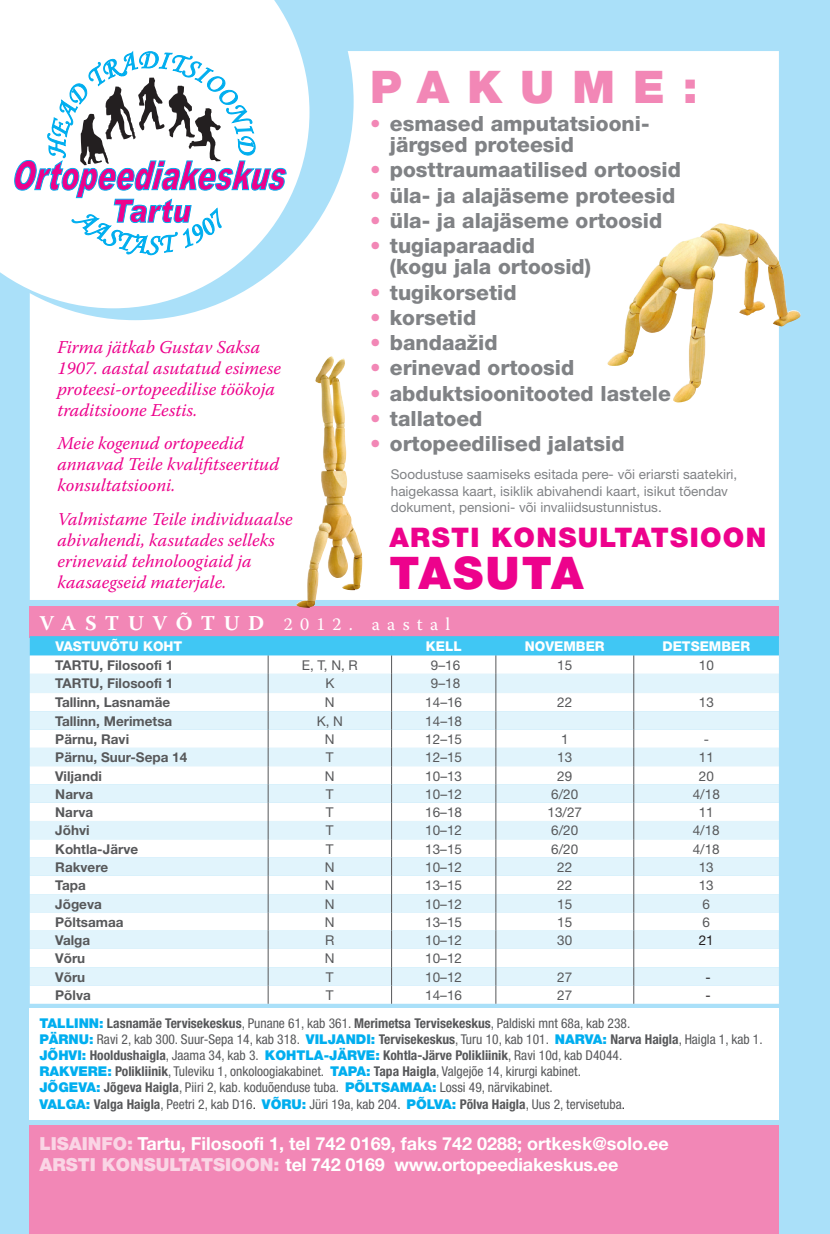
<style>
.page{position:relative;width:830px;height:1234px;background:#fff}
.page>*{position:absolute;margin:0;border:0;box-sizing:border-box;transform-origin:0 0}
.t1{font:900 45px "Helvetica Neue";letter-spacing:.4em;color:#f287b6}
.t2{font:900 45px "Helvetica Neue";letter-spacing:.05em;color:#ed028c}
.t3{font:900 27px "Helvetica Neue";letter-spacing:.05em;color:#ed028c}
.t4{font:800 21px/21px "Helvetica Neue";color:#808285}
.t5{font:italic 18px/21px "Warnock Pro";color:#ed028c}
.t6{font:700 18px/21px "Helvetica Neue";color:#fff}
.t7{font:18px "Warnock Pro";letter-spacing:.4em;color:#fff}
.t8{font:condensed 13.5px/16.2px "Helvetica Neue";color:#57585a}
.t9{font:13.5px "Helvetica Neue";color:#57585a}
.t10{font:700 13.5px "Helvetica Neue";color:#57585a}
.t11{font:13.5px/16.2px "Helvetica Neue";color:#808285}
.t12{font:800 13.5px "Helvetica Neue CE";color:#fff}
.t13{font:13.5px "Helvetica Neue";color:#231f20}
.s1{color:#f287b6}
.s2{font-weight:700;font-size:21px}
.s3{font-weight:900;font-stretch:normal;color:#00aeef}
.s4{font-weight:700}
.s5{color:#231f20}
.s6{font-weight:900;color:#fad5e5}
</style>
<div class="page">
<div style="left:0;top:0;width:829px;height:1233px;background:#aae0f9"></div>
<div style="left:30px;top:51px;width:748px;height:549px;background:#fff"></div>
<div style="left:30px;top:606px;width:748px;height:32px;background:#f287b6"></div>
<svg style="left:30px;top:636px;width:748px;height:367px;background:#e6f6fc"></svg>
<svg style="left:29px;top:51px;width:324px;height:269px;fill:#fff"></svg>
<svg style="left:0;top:0;width:309px;height:308px;fill:#fff"></svg>
<svg style="left:14px;top:50px;width:272px;height:205px;background:#d5d8e8"></svg>
<img style="left:296px;top:356px;width:34px;height:249px">
<img style="left:607px;top:223px;width:113px;height:143px">
<div style="left:30px;top:1124px;width:748px;height:109px;background:#f287b6"></div>
<div style="left:30px;top:1008px;width:748px;height:111px;background:#fff"></div>
<h3 class="t5" style="left:57px;top:336px;width:225px">Firma jätkab Gustav Saksa<br>1907. aastal asutatud esimese proteesi-ortopeedilise töökoja traditsioone Eestis.</h3>
<h3 class="t5" style="left:57px;top:432px;width:223px">Meie kogenud ortopeedid annavad Teile kvalifitseeritud konsultatsiooni.</h3>
<h3 class="t5" style="left:57px;top:508px;width:236px">Valmistame Teile individuaalse abivahendi, kasutades selleks erinevaid tehnoloogiaid ja kaasaegseid materjale.</h3>
<h1 class="t1" style="left:370px;top:60px;width:329px">PAKUME:</h1>
<h3 class="t4" style="left:389px;top:113px;width:261px;text-indent:-20px"><span class="s1">•</span> esmased amputatsiooni&shy;järgsed proteesid</h3>
<h3 class="t4" style="left:370px;top:159px;width:312px"><span class="s1">•</span> posttraumaatilised ortoosid</h3>
<h3 class="t4" style="left:370px;top:185px;width:306px"><span class="s1">•</span> üla- ja alajäseme proteesid</h3>
<h3 class="t4" style="left:370px;top:210px;width:293px"><span class="s1">•</span> üla- ja alajäseme ortoosid</h3>
<h3 class="t4" style="left:389px;top:235px;width:203px;text-indent:-20px"><span class="s1">•</span> tugiaparaadid (kogu jala ortoosid)</h3>
<h3 class="t4" style="left:370px;top:281px;width:148px"><span class="s1">•</span> tugikorsetid</h3>
<h3 class="t4" style="left:370px;top:307px;width:107px"><span class="s1">•</span> korsetid</h3>
<h3 class="t4" style="left:370px;top:332px;width:129px"><span class="s1">•</span> bandaažid</h3>
<h3 class="t4" style="left:370px;top:357px;width:205px"><span class="s1">•</span> erinevad ortoosid</h3>
<h3 class="t4" style="left:370px;top:382px;width:302px"><span class="s1">•</span> abduktsioonitooted lastele</h3>
<h3 class="t4" style="left:370px;top:407px;width:114px"><span class="s1">•</span> tallatoed</h3>
<h3 class="t4" style="left:370px;top:433px;width:256px"><span class="s1">•</span> ortopeedilised jalatsid</h3>
<p class="t11" style="left:390px;top:466px;width:348px">Soodustuse saamiseks esitada pere- või eriarsti saatekiri, haigekassa kaart, isiklik abivahendi kaart, isikut tõendav dokument, pensioni- või invaliidsustunnistus.</p>
<h2 class="t3" style="left:389px;top:521px;width:378px">ARSTI KONSULTATSIOON</h2>
<h1 class="t2" style="left:389px;top:546px;width:195px">TASUTA</h1>
<h3 class="t7" style="left:39px;top:613px;width:412px"><span class="s2">VASTUVÕTUD</span> 2012. aastal</h3>
<p class="t12" style="left:55px;top:637px;width:128px">VASTUVÕTU KOHT</p>
<p class="t12" style="left:425px;top:637px;width:37px">KELL</p>
<p class="t12" style="left:524px;top:637px;width:81px">NOVEMBER</p>
<p class="t12" style="left:662px;top:637px;width:89px">DETSEMBER</p>
<p class="t10" style="left:55px;top:656px;width:119px">TARTU, Filosoofi 1</p>
<p class="t9" style="left:302px;top:657px;width:58px">E, T, N, R</p>
<p class="t9" style="left:430px;top:657px;width:31px">9–16</p>
<p class="t9" style="left:557px;top:657px;width:17px">15</p>
<p class="t9" style="left:698px;top:657px;width:17px">10</p>
<p class="t10" style="left:55px;top:675px;width:119px">TARTU, Filosoofi 1</p>
<p class="t9" style="left:325px;top:675px;width:11px">K</p>
<p class="t9" style="left:430px;top:675px;width:31px">9–18</p>
<p class="t10" style="left:55px;top:694px;width:116px">Tallinn, Lasnamäe</p>
<p class="t9" style="left:325px;top:694px;width:11px">N</p>
<p class="t9" style="left:425px;top:694px;width:38px">14–16</p>
<p class="t9" style="left:557px;top:694px;width:17px">22</p>
<p class="t9" style="left:698px;top:694px;width:17px">13</p>
<p class="t10" style="left:55px;top:712px;width:118px">Tallinn, Merimetsa</p>
<p class="t9" style="left:316px;top:712px;width:28px">K, N</p>
<p class="t9" style="left:425px;top:712px;width:38px">14–18</p>
<p class="t10" style="left:55px;top:730px;width:75px">Pärnu, Ravi</p>
<p class="t9" style="left:325px;top:731px;width:11px">N</p>
<p class="t9" style="left:425px;top:731px;width:38px">12–15</p>
<p class="t9" style="left:560px;top:731px;width:9px">1</p>
<p class="t9" style="left:703px;top:731px;width:7px">-</p>
<p class="t10" style="left:55px;top:749px;width:133px">Pärnu, Suur-Sepa 14</p>
<p class="t9" style="left:326px;top:749px;width:9px">T</p>
<p class="t9" style="left:425px;top:749px;width:38px">12–15</p>
<p class="t9" style="left:557px;top:749px;width:17px">13</p>
<p class="t9" style="left:698px;top:749px;width:17px">11</p>
<p class="t10" style="left:55px;top:767px;width:48px">Viljandi</p>
<p class="t9" style="left:325px;top:767px;width:11px">N</p>
<p class="t9" style="left:425px;top:767px;width:38px">10–13</p>
<p class="t9" style="left:557px;top:767px;width:17px">29</p>
<p class="t9" style="left:698px;top:767px;width:17px">20</p>
<p class="t10" style="left:55px;top:785px;width:39px">Narva</p>
<p class="t9" style="left:326px;top:785px;width:9px">T</p>
<p class="t9" style="left:425px;top:785px;width:38px">10–12</p>
<p class="t9" style="left:551px;top:785px;width:29px">6/20</p>
<p class="t9" style="left:692px;top:785px;width:29px">4/18</p>
<p class="t10" style="left:55px;top:803px;width:39px">Narva</p>
<p class="t9" style="left:326px;top:804px;width:9px">T</p>
<p class="t9" style="left:425px;top:804px;width:38px">16–18</p>
<p class="t9" style="left:547px;top:804px;width:36px">13/27</p>
<p class="t9" style="left:698px;top:804px;width:17px">11</p>
<p class="t10" style="left:55px;top:822px;width:36px">Jõhvi</p>
<p class="t9" style="left:326px;top:822px;width:9px">T</p>
<p class="t9" style="left:425px;top:822px;width:38px">10–12</p>
<p class="t9" style="left:551px;top:822px;width:29px">6/20</p>
<p class="t9" style="left:692px;top:822px;width:29px">4/18</p>
<p class="t10" style="left:55px;top:840px;width:84px">Kohtla-Järve</p>
<p class="t9" style="left:326px;top:840px;width:9px">T</p>
<p class="t9" style="left:425px;top:840px;width:38px">13–15</p>
<p class="t9" style="left:551px;top:840px;width:29px">6/20</p>
<p class="t9" style="left:692px;top:840px;width:29px">4/18</p>
<p class="t10" style="left:55px;top:858px;width:54px">Rakvere</p>
<p class="t9" style="left:325px;top:858px;width:11px">N</p>
<p class="t9" style="left:425px;top:858px;width:38px">10–12</p>
<p class="t9" style="left:557px;top:858px;width:17px">22</p>
<p class="t9" style="left:698px;top:858px;width:17px">13</p>
<p class="t10" style="left:55px;top:876px;width:32px">Tapa</p>
<p class="t9" style="left:325px;top:877px;width:11px">N</p>
<p class="t9" style="left:425px;top:877px;width:38px">13–15</p>
<p class="t9" style="left:557px;top:877px;width:17px">22</p>
<p class="t9" style="left:698px;top:877px;width:17px">13</p>
<p class="t10" style="left:55px;top:895px;width:48px">Jõgeva</p>
<p class="t9" style="left:325px;top:895px;width:11px">N</p>
<p class="t9" style="left:425px;top:895px;width:38px">10–12</p>
<p class="t9" style="left:557px;top:895px;width:17px">15</p>
<p class="t9" style="left:702px;top:895px;width:9px">6</p>
<p class="t10" style="left:55px;top:913px;width:70px">Põltsamaa</p>
<p class="t9" style="left:325px;top:913px;width:11px">N</p>
<p class="t9" style="left:425px;top:913px;width:38px">13–15</p>
<p class="t9" style="left:557px;top:913px;width:17px">15</p>
<p class="t9" style="left:702px;top:913px;width:9px">6</p>
<p class="t10" style="left:55px;top:931px;width:36px">Valga</p>
<p class="t9" style="left:325px;top:932px;width:11px">R</p>
<p class="t9" style="left:425px;top:932px;width:38px">10–12</p>
<p class="t9" style="left:557px;top:932px;width:17px">30</p>
<p class="t13" style="left:698px;top:932px;width:17px">21</p>
<p class="t10" style="left:55px;top:949px;width:32px">Võru</p>
<p class="t9" style="left:325px;top:950px;width:11px">N</p>
<p class="t9" style="left:425px;top:950px;width:38px">10–12</p>
<p class="t10" style="left:55px;top:968px;width:32px">Võru</p>
<p class="t9" style="left:326px;top:968px;width:9px">T</p>
<p class="t9" style="left:425px;top:968px;width:38px">10–12</p>
<p class="t9" style="left:557px;top:968px;width:17px">27</p>
<p class="t13" style="left:705px;top:968px;width:7px">-</p>
<p class="t10" style="left:55px;top:986px;width:37px">Põlva</p>
<p class="t9" style="left:326px;top:986px;width:9px">T</p>
<p class="t9" style="left:425px;top:986px;width:38px">14–16</p>
<p class="t9" style="left:557px;top:986px;width:17px">27</p>
<p class="t13" style="left:705px;top:986px;width:7px">-</p>
<p class="t8" style="left:39px;top:1014px;width:724px"><span class="s3">TALLINN:</span> <span class="s4">Lasnamäe Tervisekeskus</span>, Punane 61, kab 361. <span class="s4">Merimetsa Tervisekeskus</span>, Paldiski mnt 68a, kab 238.<br><span class="s3">PÄRNU:</span> Ravi 2, kab 300. Suur-Sepa 14, kab 318. <span class="s3">VILJANDI:</span> <span class="s4">Tervisekeskus</span>, Turu 10, kab 101. <span class="s3">NARVA:</span> <span class="s4">Narva Haigla</span>, Haigla 1, kab 1.<br><span class="s3">JÕHVI:</span> <span class="s4">Hooldushaigla</span>, Jaama 34, kab 3. <span class="s3">KOHTLA-JÄRVE:</span> <span class="s4">Kohtla-Järve Polikliinik</span>, Ravi 10d, kab D4044.<br><span class="s3">RAKVERE:</span> <span class="s4">Polikliinik</span>, Tuleviku 1, onkoloogiakabinet. <span class="s3">TAPA:</span> <span class="s4">Tapa Haigla</span>, Valgejõe 14, kirurgi kabinet.<br><span class="s3">JÕGEVA:</span> <span class="s4">Jõgeva Haigla</span>, Piiri 2, kab. koduõenduse tuba. <span class="s3">PÕLTSAMAA:</span> Lossi 49, närvikabinet.<br><span class="s3">VALGA:</span> <span class="s4">Valga Haigla</span>, Peetri 2, kab D16<span class="s5">.</span> <span class="s3">VÕRU:</span> Jüri 19a, kab 204. <span class="s3">PÕLVA:</span> <span class="s4">Põlva Haigla</span>, Uus 2, tervisetuba<span class="s5">.</span></p>
<h3 class="t6" style="left:39px;top:1132px;width:630px"><span class="s6">LISAINFO:</span> Tartu, Filosoofi 1, tel 742 0169, faks 742 0288; ortkesk@solo.ee<br><span class="s6">ARSTI KONSULTATSIOON:</span> tel 742 0169 www.ortopeediakeskus.ee</h3>
</div>
